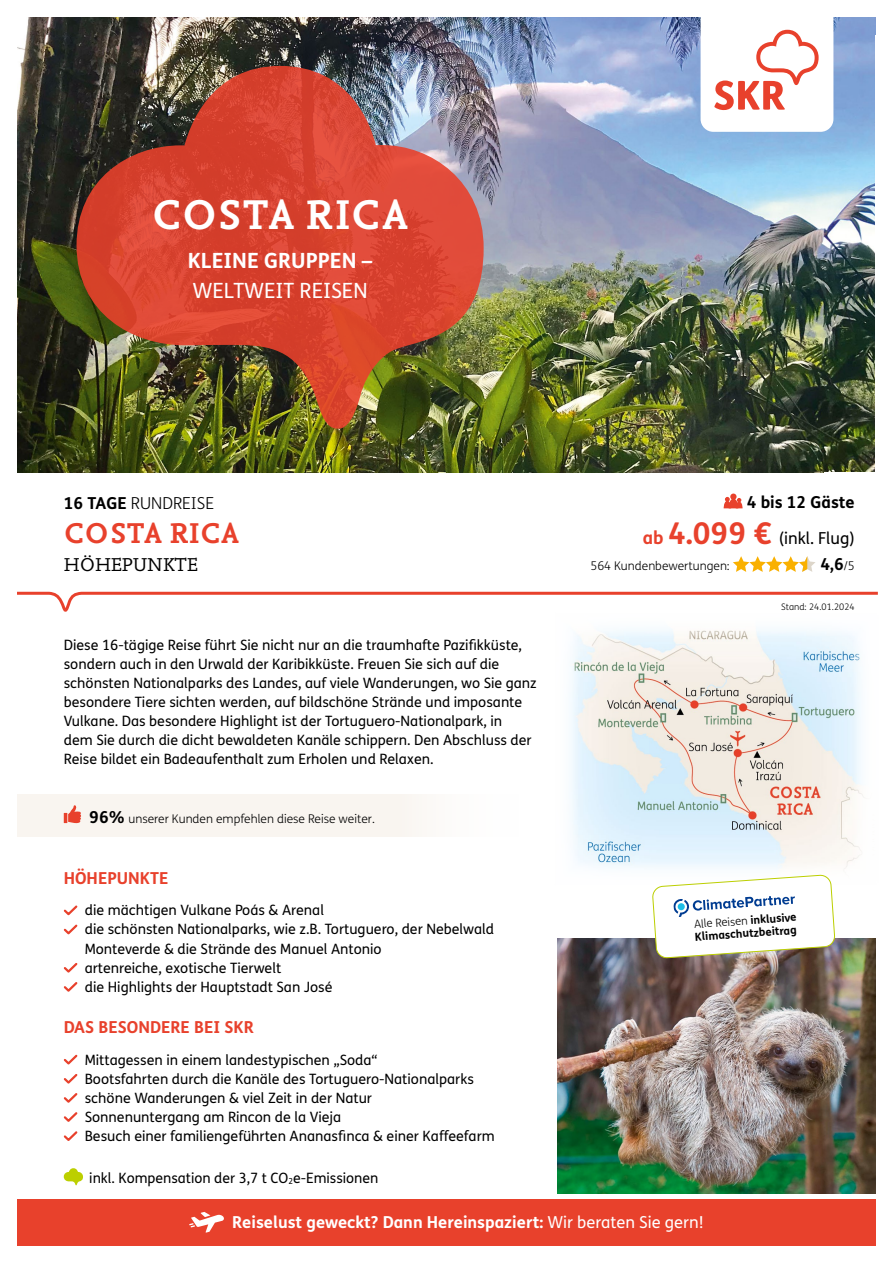
<style>
.page{position:relative;width:893px;height:1263px;background:#fff}
.page>*{position:absolute;margin:0;border:0;box-sizing:border-box;transform-origin:0 0}
.t1{font:700 43.5px "Nexus Mix Pro";letter-spacing:.005em;color:#fff}
.t2{font:700 30px "Nexus Mix Pro";letter-spacing:.01em;color:#e8412c}
.t3{font:700 21px "FS Me";color:#fff}
.t4{font:21px "FS Me";color:#fff}
.t5{font:19.5px "Nexus Mix Pro";letter-spacing:.01em;color:#000}
.t6{font:700 16.5px "FS Me";color:#fff}
.t7{font:700 16.5px/35.2px "FS Me";color:#000;text-align:right}
.t8{font:700 16.5px "FS Me";color:#e8412c}
.t9{font:300 16.5px "FS Me";color:#000}
.t10{font:14.25px/19.2px "FS Me";color:#000}
.t11{font:300 12px "FS Me";color:#000}
.t12{font:700 11.25px/12.8px "FS Me";color:#000}
.t13{font:300 9px "FS Me";color:#000}
.s1{font-weight:700}
.s2{font-weight:700;font-size:16.5px}
.s3{font-size:18px;color:#e8412c}
.s4{font-size:30px;color:#e8412c}
.s5{font-weight:400}
.s6{font-weight:300;font-size:12px}
.s7{font-weight:300}
</style>
<div class="page">
<img style="left:17px;top:17px;width:859px;height:455px">
<svg style="left:63px;top:905px;width:15px;height:30px"></svg>
<svg style="left:63px;top:963px;width:15px;height:29px"></svg>
<svg style="left:63px;top:1054px;width:15px;height:11px"></svg>
<svg style="left:63px;top:1074px;width:15px;height:67px"></svg>
<svg style="left:64px;top:1168px;width:19px;height:17px"></svg>
<div style="left:701px;top:6px;width:132px;height:126px;background:#fff;border-radius:13px"></div>
<svg style="left:714px;top:30px;width:105px;height:80px"></svg>
<div style="left:17px;top:1199px;width:859px;height:47px;background:#e8412c"></div>
<svg style="left:189px;top:1212px;width:35px;height:21px"></svg>
<div style="left:17px;top:794px;width:509px;height:43px;background:#f9f5f0"></div>
<svg style="left:64px;top:805px;width:17px;height:18px"></svg>
<img style="left:557px;top:939px;width:319px;height:255px">
<img style="left:77px;top:66px;width:407px;height:363px">
<img style="left:571px;top:629px;width:293px;height:246px">
<svg style="left:733px;top:556px;width:82px;height:16px"></svg>
<svg style="left:723px;top:493px;width:20px;height:15px"></svg>
<svg style="left:17px;top:591px;width:861px;height:21px"></svg>
<svg style="left:652px;top:875px;width:183px;height:83px"></svg>
<h1 class="t1" style="left:152px;top:182px;width:258px">COSTA RICA</h1>
<h3 class="t3" style="left:188px;top:244px;width:186px">KLEINE GRUPPEN –</h3>
<h3 class="t4" style="left:193px;top:276px;width:177px">WELTWEIT REISEN</h3>
<p class="t9" style="left:64px;top:492px;width:152px"><span class="s1">16 TAGE</span> RUNDREISE</p>
<h2 class="t2" style="left:64px;top:510px;width:177px">COSTA RICA</h2>
<h3 class="t5" style="left:64px;top:549px;width:135px">HÖHEPUNKTE</h3>
<p class="t10" style="left:64px;top:635px;width:474px">Diese 16-tägige Reise führt Sie nicht nur an die traumhafte Pazifikküste, sondern auch in den Urwald der Karibikküste. Freuen Sie sich auf die schönsten Nationalparks des Landes, auf viele Wanderungen, wo Sie ganz besondere Tiere sichten werden, auf bildschöne Strände und imposante Vulkane. Das besondere Highlight ist der Tortuguero-Nationalpark, in<br>dem Sie durch die dicht bewaldeten Kanäle schippern. Den Abschluss der Reise bildet ein Badeaufenthalt zum Erholen und Relaxen.</p>
<p class="t11" style="left:89px;top:810px;width:287px"><span class="s2">96%</span> unserer Kunden empfehlen diese Reise weiter.</p>
<p class="t8" style="left:64px;top:865px;width:106px">HÖHEPUNKTE</p>
<p class="t10" style="left:85px;top:900px;width:411px">die mächtigen Vulkane Poás &amp; Arenal<br>die schönsten Nationalparks, wie z.B. Tortuguero, der Nebelwald Monteverde &amp; die Strände des Manuel Antonio<br>artenreiche, exotische Tierwelt<br>die Highlights der Hauptstadt San José</p>
<p class="t8" style="left:64px;top:1015px;width:192px">DAS BESONDERE BEI SKR</p>
<p class="t10" style="left:85px;top:1050px;width:411px">Mittagessen in einem landestypischen „Soda“<br>Bootsfahrten durch die Kanäle des Tortuguero-Nationalparks schöne Wanderungen &amp; viel Zeit in der Natur<br>Sonnenuntergang am Rincon de la Vieja<br>Besuch einer familiengeführten Ananasfinca &amp; einer Kaffeefarm</p>
<p class="t10" style="left:89px;top:1168px;width:291px">inkl. Kompensation der 3,7 t CO<sub>2</sub>e-Emissionen</p>
<p class="t7" style="left:643px;top:484px;width:213px">4 bis 12 Gäste<br><span class="s3">ab</span> <span class="s4">4.099 €</span> <span class="s5">(inkl. Flug)</span></p>
<p class="t11" style="left:590px;top:558px;width:141px">564 Kundenbewertungen:</p>
<p class="t7" style="left:820px;top:546px;width:36px">4,6<span class="s6">/5</span></p>
<p class="t13" style="left:781px;top:601px;width:75px">Stand: 24.01.2024</p>
<p class="t12" style="left:694px;top:917px;width:104px;rotate:-4deg"><span class="s7">Alle Reisen</span> inklusive<br>Klimaschutzbeitrag</p>
<p class="t6" style="left:232px;top:1209px;width:473px">Reiselust geweckt? Dann Hereinspaziert: <span class="s5">Wir beraten Sie gern!</span></p>
</div>
